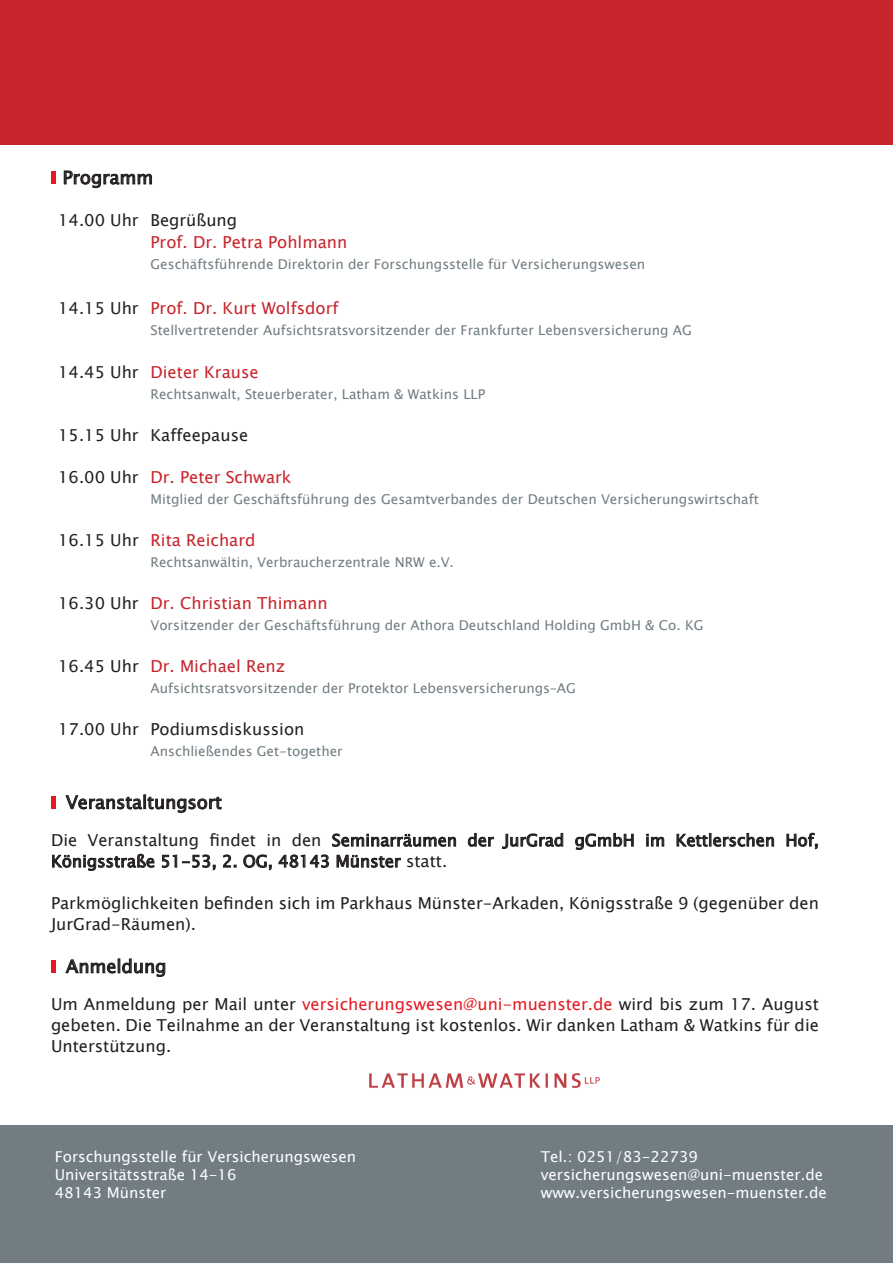
<style>
.page{position:relative;width:893px;height:1263px;background:#fff}
.page>*{position:absolute;margin:0;border:0;box-sizing:border-box;transform-origin:0 0}
.t1{font:18px "Lucida Sans Unicode";color:#231f20}
.t2{font:16.5px/21px "Lucida Sans Unicode";color:#231f20}
.t3{font:16.5px "Lucida Sans Unicode";color:#c8242b}
.t4{font:15px "Lucida Sans Unicode";color:#fff}
.t5{font:13.5px "Lucida Sans Unicode";color:#717d83}
.s1{color:#231f20}
.s2{color:#e51a23}
</style>
<div class="page">
<div style="left:0;top:0;width:893px;height:144px;background:#c8242b"></div>
<div style="left:0;top:1125px;width:893px;height:138px;background:#717d83"></div>
<div style="left:51px;top:171px;width:5px;height:13px;background:#e51a23"></div>
<svg style="left:64px;top:170px;width:88px;height:18px"></svg>
<div style="left:51px;top:796px;width:5px;height:13px;background:#e51a23"></div>
<svg style="left:65px;top:794px;width:157px;height:19px"></svg>
<svg style="left:332px;top:833px;width:124px;height:14px"></svg>
<svg style="left:468px;top:833px;width:26px;height:14px"></svg>
<svg style="left:502px;top:833px;width:61px;height:16px"></svg>
<svg style="left:575px;top:833px;width:59px;height:17px"></svg>
<svg style="left:646px;top:834px;width:18px;height:13px"></svg>
<svg style="left:676px;top:833px;width:98px;height:14px"></svg>
<svg style="left:786px;top:833px;width:32px;height:16px"></svg>
<svg style="left:52px;top:853px;width:103px;height:18px"></svg>
<svg style="left:162px;top:854px;width:54px;height:16px"></svg>
<svg style="left:223px;top:854px;width:13px;height:14px"></svg>
<svg style="left:243px;top:854px;width:29px;height:16px"></svg>
<svg style="left:278px;top:854px;width:51px;height:14px"></svg>
<svg style="left:336px;top:854px;width:65px;height:14px"></svg>
<div style="left:51px;top:960px;width:5px;height:13px;background:#e51a23"></div>
<svg style="left:65px;top:958px;width:100px;height:19px"></svg>
<img style="left:369px;top:1073px;width:231px;height:15px">
<p class="t1" style="left:63px;top:163px;width:92px">Programm</p>
<p class="t2" style="left:58px;top:210px;width:180px">14.00 Uhr Begrüßung</p>
<p class="t3" style="left:151px;top:230px;width:198px">Prof. Dr. Petra Pohlmann</p>
<p class="t5" style="left:151px;top:254px;width:496px">Geschäftsführende Direktorin der Forschungsstelle für Versicherungswesen</p>
<p class="t3" style="left:58px;top:296px;width:282px"><span class="s1">14.15 Uhr</span> Prof. Dr. Kurt Wolfsdorf</p>
<p class="t5" style="left:151px;top:320px;width:543px">Stellvertretender Aufsichtsratsvorsitzender der Frankfurter Lebensversicherung AG</p>
<p class="t3" style="left:58px;top:359px;width:202px"><span class="s1">14.45 Uhr</span> Dieter Krause</p>
<p class="t5" style="left:151px;top:383px;width:336px">Rechtsanwalt, Steuerberater, Latham &amp; Watkins LLP</p>
<p class="t2" style="left:58px;top:424px;width:192px">15.15 Uhr Kaffeepause</p>
<p class="t3" style="left:58px;top:464px;width:235px"><span class="s1">16.00 Uhr</span> Dr. Peter Schwark</p>
<p class="t5" style="left:151px;top:488px;width:610px">Mitglied der Geschäftsführung des Gesamtverbandes der Deutschen Versicherungswirtschaft</p>
<p class="t3" style="left:58px;top:527px;width:199px"><span class="s1">16.15 Uhr</span> Rita Reichard</p>
<p class="t5" style="left:151px;top:551px;width:305px">Rechtsanwältin, Verbraucherzentrale NRW e.V.</p>
<p class="t3" style="left:58px;top:590px;width:271px"><span class="s1">16.30 Uhr</span> Dr. Christian Thimann</p>
<p class="t5" style="left:151px;top:614px;width:555px">Vorsitzender der Geschäftsführung der Athora Deutschland Holding GmbH &amp; Co. KG</p>
<p class="t3" style="left:58px;top:653px;width:229px"><span class="s1">16.45 Uhr</span> Dr. Michael Renz</p>
<p class="t5" style="left:151px;top:677px;width:427px">Aufsichtsratsvorsitzender der Protektor Lebensversicherungs–AG</p>
<p class="t2" style="left:58px;top:718px;width:248px">17.00 Uhr Podiumsdiskussion</p>
<p class="t5" style="left:151px;top:740px;width:194px">Anschließendes Get-together</p>
<p class="t1" style="left:66px;top:788px;width:157px">Veranstaltungsort</p>
<p class="t2" style="left:51px;top:830px;width:769px">Die Veranstaltung findet in den Seminarräumen der JurGrad gGmbH im Kettlerschen Hof,<br>Königsstraße 51-53, 2. OG, 48143 Münster statt.</p>
<p class="t2" style="left:51px;top:893px;width:769px">Parkmöglichkeiten befinden sich im Parkhaus Münster-Arkaden, Königsstraße 9 (gegenüber den<br>JurGrad-Räumen).</p>
<p class="t1" style="left:66px;top:952px;width:102px">Anmeldung</p>
<p class="t2" style="left:51px;top:994px;width:769px;text-align:justify">Um Anmeldung per Mail unter <span class="s2">versicherungswesen@uni-muenster.de</span> wird bis zum 17. August gebeten. Die Teilnahme an der Veranstaltung ist kostenlos. Wir danken Latham &amp; Watkins für die Unterstützung.</p>
<p class="t4" style="left:55px;top:1144px;width:303px">Forschungsstelle für Versicherungswesen</p>
<p class="t4" style="left:541px;top:1144px;width:159px">Tel.: 0251/83-22739</p>
<p class="t4" style="left:55px;top:1162px;width:183px">Universitätsstraße 14-16</p>
<p class="t4" style="left:541px;top:1162px;width:284px">versicherungswesen@uni-muenster.de</p>
<p class="t4" style="left:55px;top:1180px;width:113px">48143 Münster</p>
<p class="t4" style="left:541px;top:1180px;width:288px">www.versicherungswesen-muenster.de</p>
</div>
